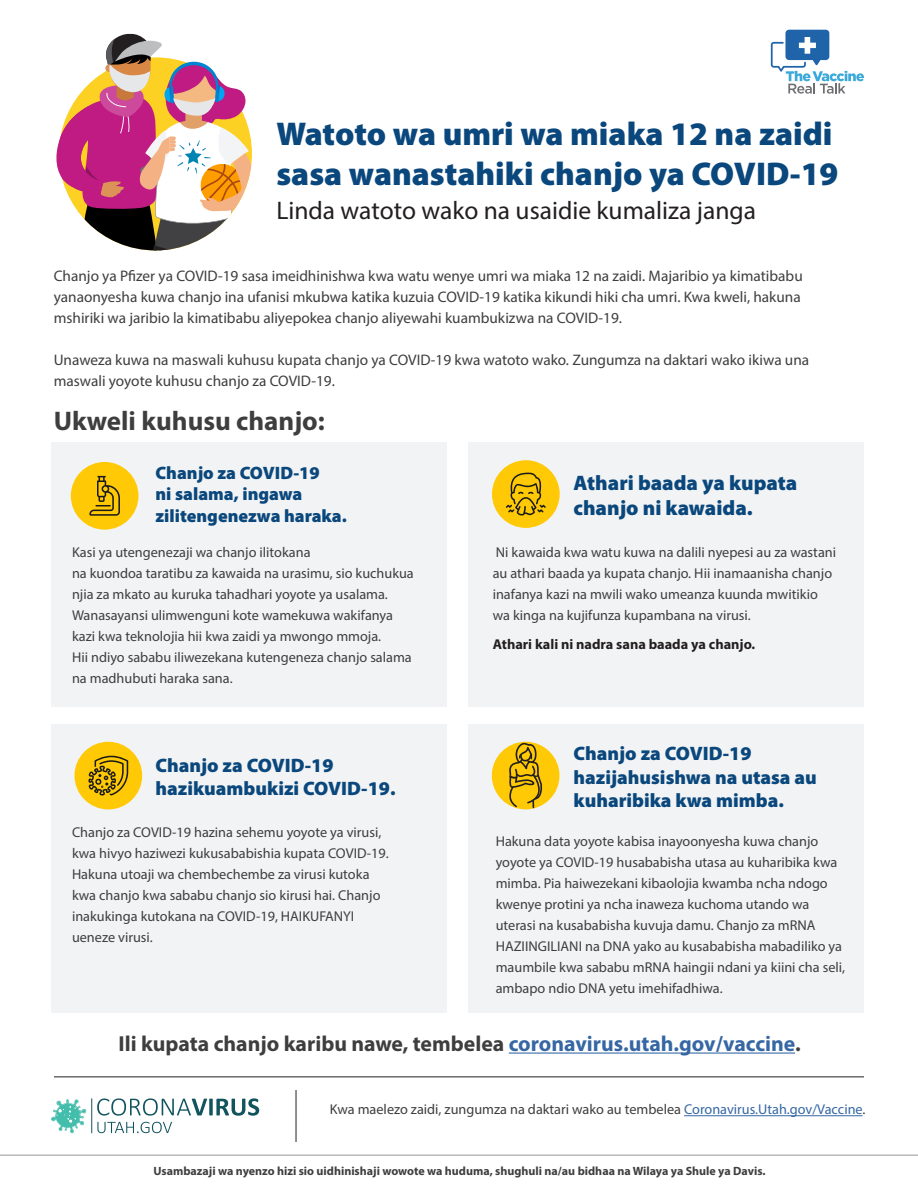
<style>
.page{position:relative;width:918px;height:1188px;background:#fff}
.page>*{position:absolute;margin:0;border:0;box-sizing:border-box;transform-origin:0 0}
.t1{font:900 33px/40.5px "Myriad Pro";color:#0a477c}
.t2{font:700 27px "Myriad Pro";color:#3e3e3f}
.t3{font:25.5px "Myriad Pro";color:#231f20}
.t4{font:700 21.75px "Myriad Pro";color:#3e3e3f}
.t5{font:900 21px/25.2px "Myriad Pro";color:#0a477c}
.t6{font:900 19.5px/23.4px "Myriad Pro";color:#0a477c}
.t7{font:900 18px/21.6px "Myriad Pro";color:#0a477c}
.t8{font:15.3px/21px "Myriad Pro";color:#3e3e3f}
.t9{font:14.25px/21px "Myriad Pro";color:#3e3e3f}
.t10{font:700 14.25px "Myriad Pro";color:#231f20}
.t11{font:700 12px "Myriad Pro";color:#3e3e3f}
.s1{color:#3667a4}
</style>
<div class="page">
<div style="left:51px;top:443px;width:396px;height:264px;background:#f2f3f4"></div>
<div style="left:51px;top:724px;width:396px;height:289px;background:#f2f3f4"></div>
<div style="left:468px;top:443px;width:396px;height:264px;background:#f2f3f4"></div>
<div style="left:468px;top:724px;width:396px;height:289px;background:#f2f3f4"></div>
<hr style="left:684px;top:1115px;width:179px;height:1px;background:#3667a4">
<svg style="left:51px;top:1099px;width:36px;height:34px"></svg>
<svg style="left:97px;top:1122px;width:75px;height:11px"></svg>
<svg style="left:97px;top:1098px;width:162px;height:18px"></svg>
<hr style="left:91px;top:1098px;width:1px;height:35px;background:#11545e">
<svg style="left:771px;top:30px;width:93px;height:64px"></svg>
<hr style="left:296px;top:1090px;width:1px;height:52px;background:#231f20">
<hr style="left:54px;top:1077px;width:810px;height:1px;background:#231f20">
<hr style="left:0;top:1155px;width:918px;height:1px;background:#939598">
<svg style="left:56px;top:34px;width:196px;height:216px"></svg>
<hr style="left:509px;top:1053px;width:286px;height:1px;background:#3667a4">
<div style="left:492px;top:460px;width:68px;height:68px;background:#ffc905;border-radius:50%"></div>
<svg style="left:506px;top:473px;width:40px;height:42px"></svg>
<div style="left:71px;top:462px;width:67px;height:68px;background:#ffc905;border-radius:50%"></div>
<svg style="left:89px;top:476px;width:31px;height:40px"></svg>
<div style="left:74px;top:742px;width:68px;height:67px;background:#ffc905;border-radius:50%"></div>
<svg style="left:88px;top:756px;width:40px;height:40px"></svg>
<div style="left:492px;top:742px;width:67px;height:67px;background:#ffc905;border-radius:50%"></div>
<svg style="left:505px;top:742px;width:44px;height:68px"></svg>
<p class="t1" style="left:276px;top:112px;width:564px">Watoto wa umri wa miaka 12 na zaidi sasa wanastahiki chanjo ya COVID-19</p>
<p class="t3" style="left:276px;top:195px;width:481px">Linda watoto wako na usaidie kumaliza janga</p>
<p class="t8" style="left:54px;top:265px;width:751px">Chanjo ya Pfizer ya COVID-19 sasa imeidhinishwa kwa watu wenye umri wa miaka 12 na zaidi. Majaribio ya kimatibabu yanaonyesha kuwa chanjo ina ufanisi mkubwa katika kuzuia COVID-19 katika kikundi hiki cha umri. Kwa kweli, hakuna mshiriki wa jaribio la kimatibabu aliyepokea chanjo aliyewahi kuambukizwa na COVID-19.</p>
<p class="t8" style="left:54px;top:349px;width:757px">Unaweza kuwa na maswali kuhusu kupata chanjo ya COVID-19 kwa watoto wako. Zungumza na daktari wako ikiwa una maswali yoyote kuhusu chanjo za COVID-19.</p>
<p class="t2" style="left:54px;top:403px;width:273px">Ukweli kuhusu chanjo:</p>
<p class="t7" style="left:156px;top:461px;width:193px">Chanjo za COVID-19<br>ni salama, ingawa zilitengenezwa haraka.</p>
<p class="t9" style="left:72px;top:541px;width:343px">Kasi ya utengenezaji wa chanjo ilitokana<br>na kuondoa taratibu za kawaida na urasimu, sio kuchukua njia za mkato au kuruka tahadhari yoyote ya usalama.<br>Wanasayansi ulimwenguni kote wamekuwa wakifanya kazi kwa teknolojia hii kwa zaidi ya mwongo mmoja.<br>Hii ndiyo sababu iliwezekana kutengeneza chanjo salama na madhubuti haraka sana.</p>
<p class="t6" style="left:156px;top:753px;width:242px">Chanjo za COVID-19 hazikuambukizi COVID-19.</p>
<p class="t9" style="left:72px;top:822px;width:318px">Chanjo za COVID-19 hazina sehemu yoyote ya virusi, kwa hivyo haziwezi kukusababishia kupata COVID-19.<br>Hakuna utoaji wa chembechembe za virusi kutoka kwa chanjo kwa sababu chanjo sio kirusi hai. Chanjo inakukinga kutokana na COVID-19, HAIKUFANYI ueneze virusi.</p>
<p class="t5" style="left:574px;top:469px;width:225px">Athari baada ya kupata chanjo ni kawaida.</p>
<p class="t9" style="left:493px;top:542px;width:345px">Ni kawaida kwa watu kuwa na dalili nyepesi au za wastani au athari baada ya kupata chanjo. Hii inamaanisha chanjo inafanya kazi na mwili wako umeanza kuunda mwitikio wa kinga na kujifunza kupambana na virusi.</p>
<p class="t10" style="left:493px;top:635px;width:264px">Athari kali ni nadra sana baada ya chanjo.</p>
<p class="t6" style="left:574px;top:741px;width:245px">Chanjo za COVID-19 hazijahusishwa na utasa au kuharibika kwa mimba.</p>
<p class="t9" style="left:496px;top:831px;width:351px">Hakuna data yoyote kabisa inayoonyesha kuwa chanjo yoyote ya COVID-19 husababisha utasa au kuharibika kwa mimba. Pia haiwezekani kibaolojia kwamba ncha ndogo kwenye protini ya ncha inaweza kuchoma utando wa uterasi na kusababisha kuvuja damu. Chanjo za mRNA HAZIINGILIANI na DNA yako au kusababisha mabadiliko ya maumbile kwa sababu mRNA haingii ndani ya kiini cha seli, ambapo ndio DNA yetu imehifadhiwa.</p>
<p class="t4" style="left:118px;top:1029px;width:684px">Ili kupata chanjo karibu nawe, tembelea <span class="s1">coronavirus.utah.gov/vaccine</span>.</p>
<p class="t9" style="left:330px;top:1099px;width:537px">Kwa maelezo zaidi, zungumza na daktari wako au tembelea <span class="s1">Coronavirus.Utah.gov/Vaccine</span>.</p>
<p class="t11" style="left:154px;top:1163px;width:614px">Usambazaji wa nyenzo hizi sio uidhinishaji wowote wa huduma, shughuli na/au bidhaa na Wilaya ya Shule ya Davis.</p>
</div>
